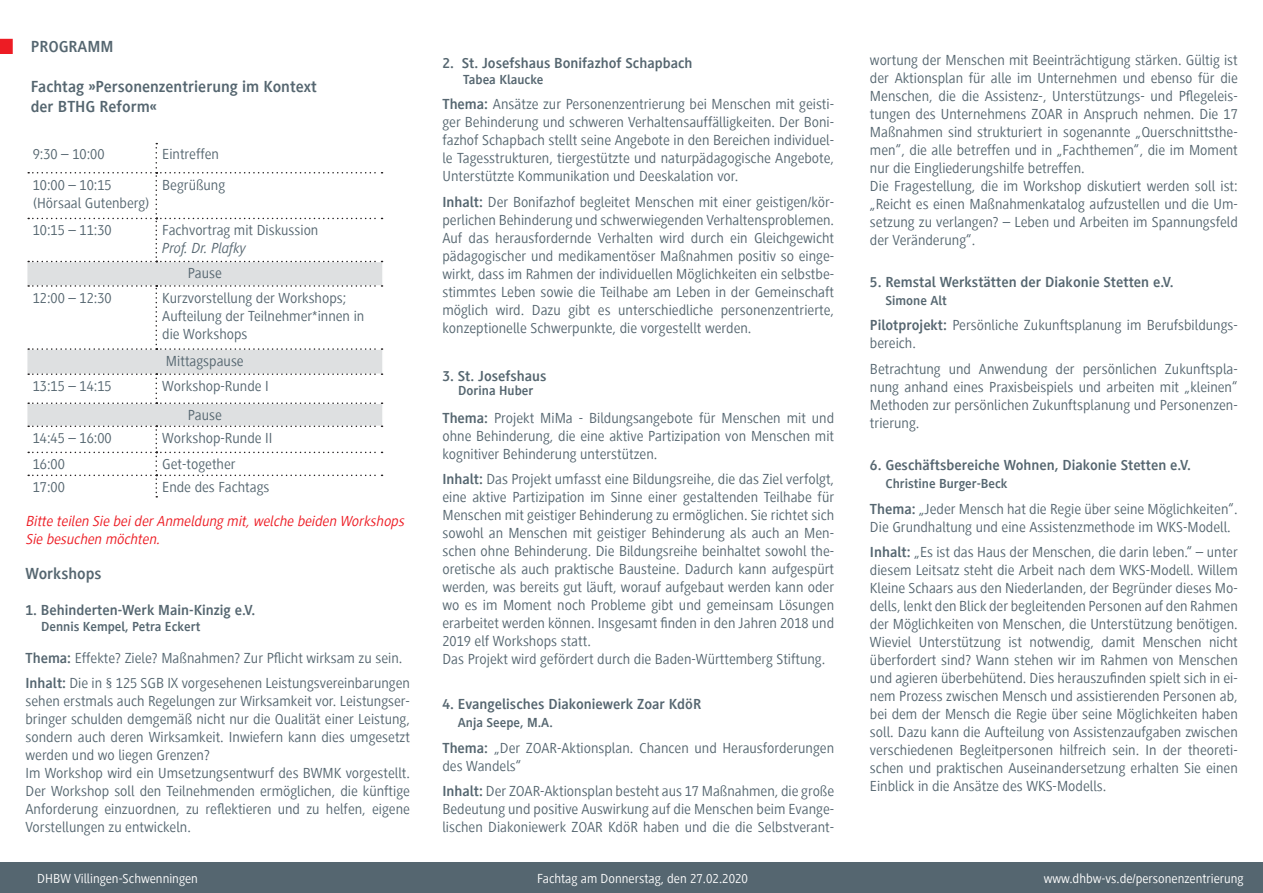
<style>
.page{position:relative;width:1263px;height:893px;background:#fff}
.page>*{position:absolute;margin:0;border:0;box-sizing:border-box;transform-origin:0 0}
.t1{font:700 16.5px/19.8px "Generis Sans Com";color:#556670}
.t2{font:15px/18px "Generis Sans Com";color:#556670}
.t3{font:700 15px "Generis Sans Com";color:#556670}
.t4{font:italic 15px/18px "Generis Sans Com";color:#ed1c24}
.t5{font:italic 15px "Generis Sans Com";color:#556670}
.t6{font:13.5px "Generis Sans Com";color:#fff}
.t7{font:700 13.5px "Generis Sans Com";color:#556670}
.s1{font-weight:700}
</style>
<div class="page">
<div style="left:1px;top:40px;width:11px;height:13px;background:#ed1c24"></div>
<div style="left:0;top:39px;width:13px;height:15px;border:2px solid #ed1c24"></div>
<div style="left:0;top:862px;width:1263px;height:31px;background:#556670"></div>
<svg style="left:27px;top:143px;width:355px;height:355px"></svg>
<p class="t1" style="left:31px;top:37px;width:84px">PROGRAMM</p>
<p class="t1" style="left:31px;top:77px;width:287px">Fachtag »Personenzentrierung im Kontext der BTHG Reform«</p>
<p class="t2" style="left:33px;top:145px;width:73px">9:30 – 10:00</p>
<p class="t2" style="left:162px;top:145px;width:58px">Eintreffen</p>
<p class="t2" style="left:33px;top:176px;width:119px">10:00 – 10:15 (Hörsaal Gutenberg)</p>
<p class="t2" style="left:162px;top:176px;width:64px">Begrüßung</p>
<p class="t2" style="left:33px;top:222px;width:81px">10:15 – 11:30</p>
<p class="t2" style="left:162px;top:222px;width:158px">Fachvortrag mit Diskussion</p>
<p class="t5" style="left:162px;top:240px;width:85px">Prof. Dr. Plafky</p>
<p class="t2" style="left:188px;top:265px;width:35px">Pause</p>
<p class="t2" style="left:33px;top:289px;width:81px">12:00 – 12:30</p>
<p class="t2" style="left:162px;top:289px;width:204px">Kurzvorstellung der Workshops;<br>Aufteilung der Teilnehmer*innen in die Workshops</p>
<p class="t2" style="left:166px;top:352px;width:79px">Mittagspause</p>
<p class="t2" style="left:33px;top:377px;width:81px">13:15 – 14:15</p>
<p class="t2" style="left:188px;top:372px;width:82px;line-height:29.1px;text-indent:-26px">Workshop-Runde I<br>Pause</p>
<p class="t2" style="left:33px;top:429px;width:81px">14:45 – 16:00</p>
<p class="t2" style="left:162px;top:429px;width:112px">Workshop-Runde II</p>
<p class="t2" style="left:33px;top:455px;width:34px">16:00</p>
<p class="t2" style="left:162px;top:455px;width:75px">Get-together</p>
<p class="t2" style="left:33px;top:478px;width:34px">17:00</p>
<p class="t2" style="left:162px;top:478px;width:109px">Ende des Fachtags</p>
<p class="t4" style="left:26px;top:512px;width:383px">Bitte teilen Sie beiderAnmeldung mit,welche beiden Workshops<br>Sie besuchen möchten.</p>
<p class="t1" style="left:26px;top:563px;width:78px">Workshops</p>
<p class="t3" style="left:26px;top:601px;width:231px">1. Behinderten-Werk Main-Kinzig e.V.</p>
<p class="t2" style="left:26px;top:645px;width:386px;line-height:25.5px"><span class="s1">Thema:</span> Effekte? Ziele? Maßnahmen? Zur Pflicht wirksam zu sein.<br><span class="s1">Inhalt:</span> Die in § 125 SGB IX vorgesehenen Leistungsvereinbarungen</p>
<p class="t2" style="left:26px;top:692px;width:386px">sehen erstmals auch Regelungen zur Wirksamkeit vor. Leistungser&shy;bringer schulden demgemäß nicht nur die Qualität einer Leistung, sondern auch deren Wirksamkeit. Inwiefern kann dies umgesetzt werden und wo liegen Grenzen?<br>Im Workshop wird ein Umsetzungsentwurf des BWMK vorgestellt.<br>Der Workshop soll den Teilnehmenden ermöglichen, die künftige Anforderung einzuordnen, zu reflektieren und zu helfen, eigene Vorstellungen zu entwickeln.</p>
<p class="t7" style="left:41px;top:619px;width:161px">Dennis Kempel, Petra Eckert</p>
<p class="t3" style="left:442px;top:55px;width:252px">2. St. Josefshaus Bonifazhof Schapbach</p>
<p class="t7" style="left:463px;top:72px;width:82px">Tabea Klaucke</p>
<p class="t2" style="left:442px;top:96px;width:393px;text-align:justify"><span class="s1">Thema:</span> Ansätze zur Personenzentrierung bei Menschen mit geisti&shy;ger Behinderung und schweren Verhaltensauffälligkeiten. Der Boni&shy;fazhof Schapbach stellt seine Angebote in den Bereichen individuel&shy;le Tagesstrukturen, tiergestützte und naturpädagogische Angebote, Unterstützte Kommunikation und Deeskalation vor.</p>
<p class="t2" style="left:442px;top:193px;width:393px;text-align:justify"><span class="s1">Inhalt:</span> Der Bonifazhof begleitet Menschen mit einer geistigen/kör&shy;perlichen Behinderung und schwerwiegenden Verhaltensproblemen.<br>Auf das herausfordernde Verhalten wird durch ein Gleichgewicht pädagogischer und medikamentöser Maßnahmen positiv so einge&shy;wirkt, dass im Rahmen der individuellen Möglichkeiten ein selbstbe&shy;stimmtes Leben sowie die Teilhabe am Leben in der Gemeinschaft möglich wird. Dazu gibt es unterschiedliche personenzentrierte, konzeptionelle Schwerpunkte, die vorgestellt werden.</p>
<p class="t3" style="left:442px;top:368px;width:106px">3. St. Josefshaus</p>
<p class="t2" style="left:442px;top:409px;width:393px;text-align:justify"><span class="s1">Thema:</span> Projekt MiMa - Bildungsangebote für Menschen mit und ohne Behinderung, die eine aktive Partizipation von Menschen mit kognitiver Behinderung unterstützen.</p>
<p class="t2" style="left:442px;top:470px;width:393px"><span class="s1">Inhalt:</span> Das Projekt umfasst eine Bildungsreihe, die das Ziel verfolgt, eine aktive Partizipation im Sinne einer gestaltenden Teilhabe für Menschen mit geistiger Behinderung zu ermöglichen. Sie richtet sich sowohl an Menschen mit geistiger Behinderung als auch an Men&shy;schen ohne Behinderung. Die Bildungsreihe beinhaltet sowohl the&shy;oretische als auch praktische Bausteine. Dadurch kann aufgespürt werden, was bereits gut läuft, worauf aufgebaut werden kann oder wo es im Moment noch Probleme gibt und gemeinsam Lösungen erarbeitet werden können. Insgesamt finden in den Jahren 2018 und 2019 elf Workshops statt.<br>Das Projekt wird gefördert durch die Baden-Württemberg Stiftung.</p>
<p class="t3" style="left:442px;top:696px;width:260px">4. Evangelisches Diakoniewerk Zoar KdöR</p>
<p class="t7" style="left:458px;top:715px;width:96px">Anja Seepe, M.A.</p>
<p class="t2" style="left:442px;top:739px;width:393px"><span class="s1">Thema:</span> „Der Zoar-Aktionsplan. Chancen und Herausforderungen des Wandels“</p>
<p class="t2" style="left:442px;top:782px;width:393px;text-align:justify"><span class="s1">Inhalt:</span> Der Zoar-Aktionsplan besteht aus 17 Maßnahmen, die große Bedeutung und positive Auswirkung auf die Menschen beim Evange&shy;lischen Diakoniewerk Zoar</p>
<p class="t7" style="left:458px;top:383px;width:77px">Dorina Huber</p>
<p class="t2" style="left:608px;top:818px;width:228px">KdöR haben und die die Selbstverant-</p>
<p class="t2" style="left:870px;top:51px;width:369px;text-align:justify">wortung der Menschen mit Beeinträchtigung stärken. Gültig ist der Aktionsplan für alle im Unternehmen und ebenso für die Menschen, die die Assistenz-, Unterstützungs- und Pflegeleis&shy;tungen des Unternehmens Zoar</p>
<p class="t2" style="left:870px;top:105px;width:369px;text-indent:198px">in Anspruch nehmen. Die 17<br>Maßnahmen sind strukturiert in sogenannte „Querschnittsthe&shy;men“, die alle betreffen und in „Fachthemen“, die im Moment nur die Eingliederungshilfe betreffen.<br>Die Fragestellung, die im Workshop diskutiert werden soll ist: „Reicht es einen Maßnahmenkatalog aufzustellen und die Um&shy;setzung zu verlangen? – Leben und Arbeiten im Spannungsfeld der Veränderung“.</p>
<p class="t3" style="left:870px;top:274px;width:305px">5. Remstal Werkstätten der Diakonie Stetten e.V.</p>
<p class="t7" style="left:885px;top:293px;width:63px">Simone Alt</p>
<p class="t2" style="left:870px;top:317px;width:369px"><span class="s1">Pilotprojekt:</span> Persönliche Zukunftsplanung im Berufsbildungs&shy;bereich.</p>
<p class="t2" style="left:870px;top:360px;width:369px;text-align:justify">Betrachtung und Anwendung der persönlichen Zukunftspla&shy;nung anhand eines Praxisbeispiels und arbeiten mit „kleinen“ Methoden zur persönlichen Zukunftsplanung und Personenzen&shy;trierung.</p>
<p class="t3" style="left:870px;top:457px;width:322px">6. Geschäftsbereiche Wohnen, Diakonie Stetten e.V.</p>
<p class="t7" style="left:885px;top:476px;width:124px">Christine Burger-Beck</p>
<p class="t2" style="left:870px;top:500px;width:369px"><span class="s1">Thema:</span> „Jeder Mensch hat die Regie über seine Möglichkeiten“.<br>Die Grundhaltung und eine Assistenzmethode im WKS-Modell.</p>
<p class="t2" style="left:870px;top:543px;width:369px;text-align:justify"><span class="s1">Inhalt:</span> „Es ist das Haus der Menschen, die darin leben.“ – unter diesem Leitsatz steht die Arbeit nach dem WKS-Modell. Willem Kleine Schaars aus den Niederlanden, der Begründer dieses Mo&shy;dells, lenkt den Blick der begleitenden Personen auf den Rahmen der Möglichkeiten von Menschen, die Unterstützung benötigen.<br>Wieviel Unterstützung ist notwendig, damit Menschen nicht überfordert sind? Wann stehen wir im Rahmen von Menschen und agieren überbehütend. Dies herauszufinden spielt sich in ei&shy;nem Prozess zwischen Mensch und assistierenden Personen ab, bei dem der Mensch die Regie über seine Möglichkeiten haben soll. Dazu kann die Aufteilung von Assistenzaufgaben zwischen verschiedenen Begleitpersonen hilfreich sein. In der theoreti&shy;schen und praktischen Auseinandersetzung erhalten Sie einen Einblick in die Ansätze des WKS-Modells.</p>
<p class="t6" style="left:37px;top:871px;width:162px">DHBW Villingen-Schwenningen</p>
<p class="t6" style="left:537px;top:871px;width:212px">Fachtag am Donnerstag, den 27.02.2020</p>
<p class="t6" style="left:1044px;top:871px;width:201px">www.dhbw-vs.de/personenzentrierung</p>
</div>
